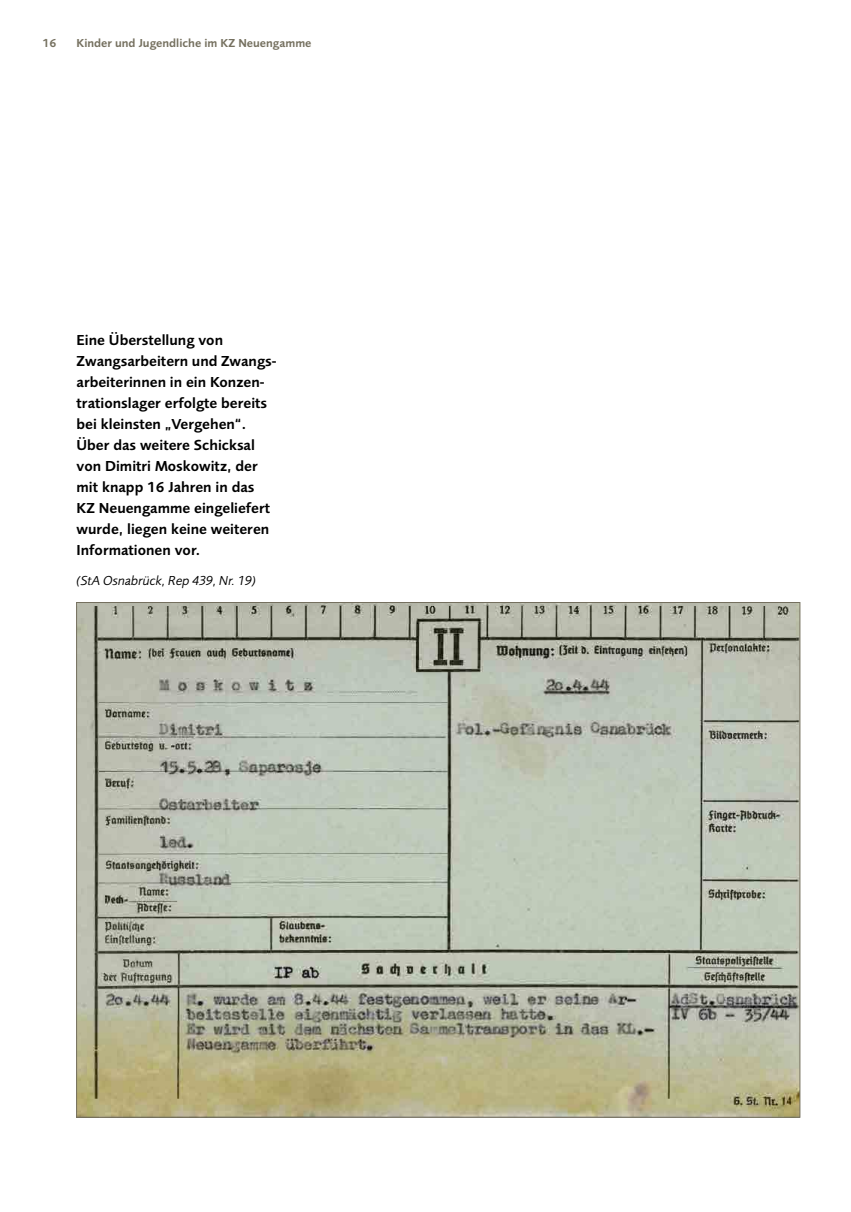
<style>
.page{position:relative;width:851px;height:1212px;background:#fff}
.page>*{position:absolute;margin:0;border:0;box-sizing:border-box;transform-origin:0 0}
.t1{font:600 15px/21px "Foundry Sans";color:#000}
.t2{font:italic 13.5px "Foundry Sans";color:#000}
.t3{font:600 12px "Foundry Sans";color:#75705f}
</style>
<div class="page">
<img style="left:78px;top:604px;width:720px;height:511px">
<p class="t3" style="left:43px;top:34px;width:15px">16</p>
<p class="t3" style="left:77px;top:34px;width:236px">Kinder und Jugendliche im KZ Neuengamme</p>
<p class="t1" style="left:77px;top:328px;width:201px">Eine Überstellung von<br>Zwangsarbeitern und Zwangs&shy;arbeiterinnen in ein Konzen&shy;trationslager erfolgte bereits bei kleinsten „Vergehen“.<br>Über das weitere Schicksal von Dimitri Moskowitz, der mit knapp 16 Jahren in das<br>KZ Neuengamme eingeliefert wurde, liegen keine weiteren<br>Informationen vor.</p>
<p class="t2" style="left:77px;top:571px;width:181px">(StA Osnabrück, Rep 439, Nr. 19)</p>
</div>
